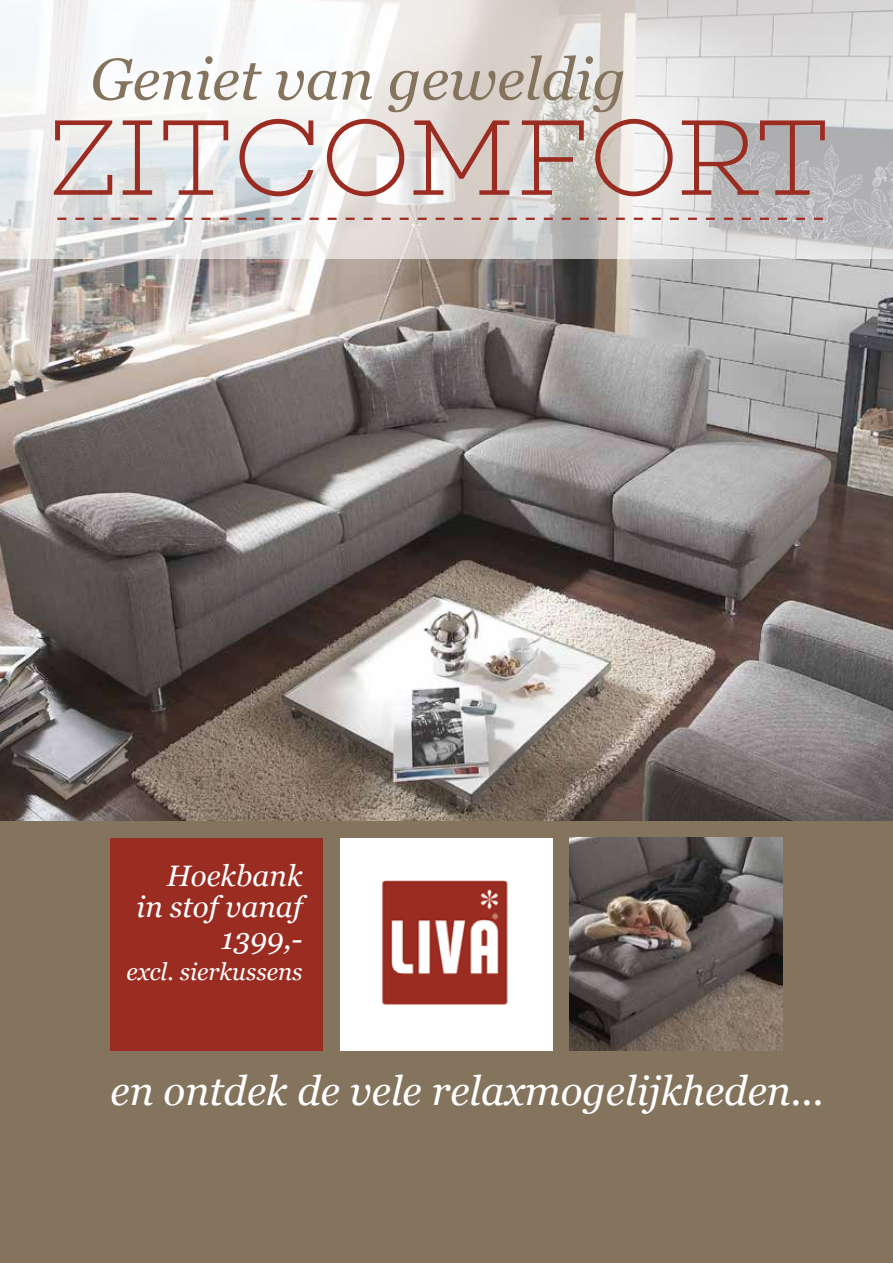
<style>
.page{position:relative;width:893px;height:1263px;background:#fff}
.page>*{position:absolute;margin:0;border:0;box-sizing:border-box;transform-origin:0 0}
.t1{font:109.35px "Choplin Extra Light DEMO";color:#9b2c22}
.t2{font:italic 58.5px "Georgia";color:#84745d}
.t3{font:italic 40.65px "Georgia";color:#fff}
.t4{font:italic 29.55px/31.5px "Georgia";color:#fff;text-align:right}
.t5{font:italic 24px "Georgia";color:#fff}
</style>
<div class="page">
<img style="left:0;top:0;width:893px;height:821px">
<svg style="left:340px;top:591px;width:213px;height:213px"></svg>
<svg style="left:570px;top:591px;width:212px;height:213px"></svg>
<svg style="left:340px;top:361px;width:213px;height:213px"></svg>
<svg style="left:570px;top:361px;width:212px;height:213px"></svg>
<svg style="left:111px;top:591px;width:212px;height:213px"></svg>
<svg style="left:111px;top:361px;width:212px;height:213px;fill:#686360"></svg>
<div style="left:0;top:821px;width:893px;height:442px;background:#84745d"></div>
<div style="left:340px;top:838px;width:213px;height:212px;background:#fff"></div>
<div style="left:111px;top:838px;width:212px;height:212px;background:#9b2c22"></div>
<img style="left:382px;top:880px;width:126px;height:125px">
<img style="left:570px;top:838px;width:212px;height:212px">
<svg style="left:57px;top:218px;width:766px;height:2px"></svg>
<h2 class="t2" style="left:90px;top:42px;width:537px">Geniet van geweldig</h2>
<h1 class="t1" style="left:50px;top:101px;width:782px">ZITCOMFORT</h1>
<p class="t4" style="left:137px;top:860px;width:168px">Hoekbank in stof vanaf<br>1399,-</p>
<p class="t5" style="left:126px;top:957px;width:178px">excl. sierkussens</p>
<p class="t3" style="left:111px;top:1065px;width:715px">en ontdek de vele relaxmogelijkheden...</p>
</div>
